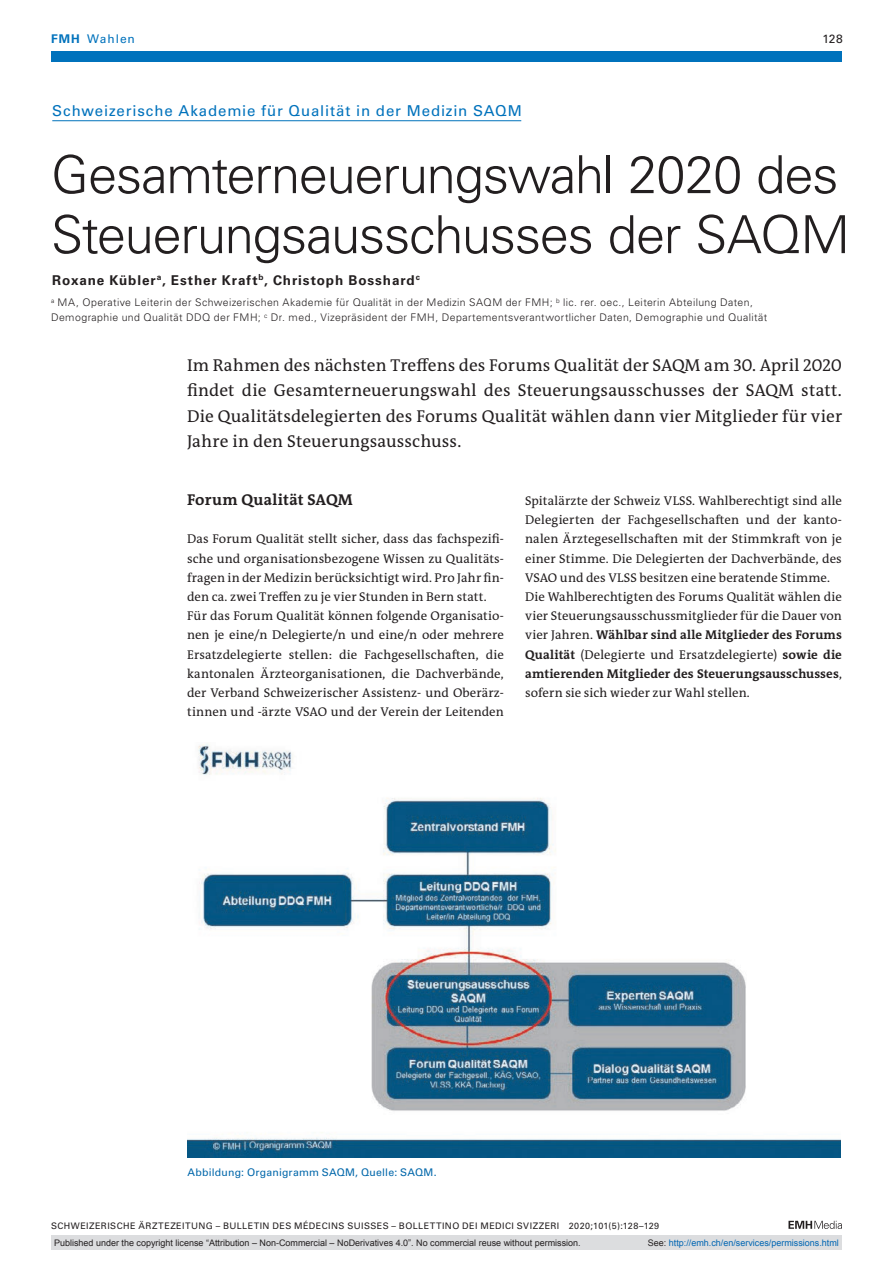
<style>
.page{position:relative;width:893px;height:1263px;background:#fff}
.page>*{position:absolute;margin:0;border:0;box-sizing:border-box;transform-origin:0 0}
.t1{font:300 52.5px/60px "Univers LT Std";letter-spacing:-.025em;color:#231f20}
.t2{font:17.25px/25.5px "The Antiqua B W5 Plain";letter-spacing:.01em;color:#231f20;text-align:justify}
.t3{font:700 15.75px "The Antiqua B W7";letter-spacing:.01em;color:#231f20}
.t4{font:15px "Univers LT Std";letter-spacing:.055em;color:#0072bc}
.t5{font:700 13.5px "Univers LT Std";letter-spacing:.065em;color:#231f20}
.t6{font:12.75px/19.2px "The Antiqua B W5 Plain";letter-spacing:.005em;color:#231f20}
.t7{font:700 12.75px "The Antiqua B W7";letter-spacing:.005em;color:#231f20}
.t8{font:12px "Univers LT Std";letter-spacing:.075em;color:#0072bc}
.t9{font:12px "Univers LT Std";color:#231f20}
.t10{font:300 10.5px/15px "Univers LT Std";letter-spacing:.04em;color:#231f20}
.t11{font:10.5px "Univers LT Std";letter-spacing:.02em;color:#0067aa}
.t12{font:9px "Arial";color:#231f20}
.t13{font:9px "Univers LT Std";letter-spacing:.05em;color:#231f20}
.t14{font:9px "Arial";color:#0166b3}
.s1{font-weight:700}
.s2{font-family:"The Antiqua B W5 Plain";font-weight:400}
.s3{font-family:"The Antiqua B W7";font-weight:700}
.s4{color:#231f20}
</style>
<div class="page">
<svg style="left:788px;top:1221px;width:54px;height:8px"></svg>
<div style="left:51px;top:51px;width:791px;height:11px;background:#0072bc"></div>
<hr style="left:52px;top:120px;width:469px;height:1px;background:#0072bc">
<img style="left:187px;top:744px;width:653px;height:413px">
<div style="left:51px;top:1235px;width:791px;height:15px;background:#dcdddf"></div>
<p class="t8" style="left:51px;top:31px;width:85px"><span class="s1">FMH</span> Wahlen</p>
<p class="t9" style="left:822px;top:31px;width:22px">128</p>
<p class="t4" style="left:52px;top:102px;width:471px">Schweizerische Akademie für Qualität in der Medizin SAQM</p>
<h1 class="t1" style="left:51px;top:145px;width:800px">Gesamterneuerungswahl 2020 des<br>Steuerungsausschusses der SAQM</h1>
<p class="t5" style="left:52px;top:272px;width:369px">Roxane Kübler<sup>a</sup>, Esther Kraft<sup>b</sup>, Christoph Bosshard<sup>c</sup></p>
<p class="t10" style="left:51px;top:295px;width:718px"><sup>a</sup> MA, Operative Leiterin der Schweizerischen Akademie für Qualität in der Medizin SAQM der FMH; <sup>b</sup> lic. rer. oec., Leiterin Abteilung Daten,<br>Demographie und Qualität DDQ der FMH; <sup>c</sup> Dr. med., Vizepräsident der FMH, Departementsverantwortlicher Daten, Demographie und Qualität</p>
<p class="t2" style="left:187px;top:352px;width:656px">Im Rahmen des nächsten Treffens des Forums Qualität der SAQM am 30. April 2020 findet die Gesamterneuerungswahl des Steuerungsausschusses der SAQM statt.<br>Die Qualitätsdelegierten des Forums Qualität wählen dann vier Mitglieder für vier Jahre in den Steuerungsausschuss.</p>
<p class="t3" style="left:187px;top:490px;width:167px">Forum Qualität SAQM</p>
<p class="t6" style="left:187px;top:530px;width:318px">Das Forum Qualität stellt sicher, dass das fachspezifi&shy;sche und organisationsbezogene Wissen zu Qualitäts&shy;fragen in der Medizin berücksichtigt wird. Pro Jahr fin&shy;den ca. zwei Treffen zu je vier Stunden in Bern statt.<br>Für das Forum Qualität können folgende Organisatio&shy;nen je eine/n Delegierte/n und eine/n oder mehrere Ersatzdelegierte stellen: die Fachgesellschaften, die kantonalen Ärzteorganisationen, die Dachverbände, der Verband Schweizerischer Assistenz- und Oberärz&shy;tinnen und -ärzte VSAO und der Verein der Leitenden</p>
<p class="t6" style="left:525px;top:491px;width:318px">Spitalärzte der Schweiz VLSS. Wahlberechtigt sind alle Delegierten der Fachgesellschaften und der kanto&shy;nalen Ärztegesellschaften mit der Stimmkraft von je einer Stimme. Die Delegierten der Dachverbände, des VSAO und des VLSS besitzen eine beratende Stimme.<br>Die Wahlberechtigten des Forums Qualität wählen die vier Steuerungsausschussmitglieder für die Dauer von</p>
<p class="t7" style="left:525px;top:627px;width:318px"><span class="s2">vier Jahren.</span> Wählbar sind alle Mitglieder des Forums</p>
<p class="t6" style="left:525px;top:645px;width:318px"><span class="s3">Qualität</span> (Delegierte und Ersatzdelegierte) <span class="s3">sowie die</span></p>
<p class="t7" style="left:525px;top:665px;width:318px">amtierenden Mitglieder des Steuerungsausschusses<span class="s2">,</span></p>
<p class="t6" style="left:525px;top:683px;width:226px">sofern sie sich wieder zur Wahl stellen.</p>
<p class="t11" style="left:187px;top:1166px;width:251px">Abbildung: Organigramm SAQM, Quelle: SAQM.</p>
<p class="t13" style="left:51px;top:1220px;width:610px">SCHWEIZERISCHE ÄRZTEZEITUNG – BULLETIN DES MÉDECINS SUISSES – BOLLETTINO DEI MEDICI SVIZZERI 2020;101(5):128–129</p>
<p class="t12" style="left:54px;top:1237px;width:528px">Published under the copyright license “Attribution – Non-Commercial – NoDerivatives 4.0”. No commercial reuse without permission.</p>
<p class="t14" style="left:648px;top:1237px;width:193px"><span class="s4">See:</span> http://emh.ch/en/services/permissions.html</p>
</div>
